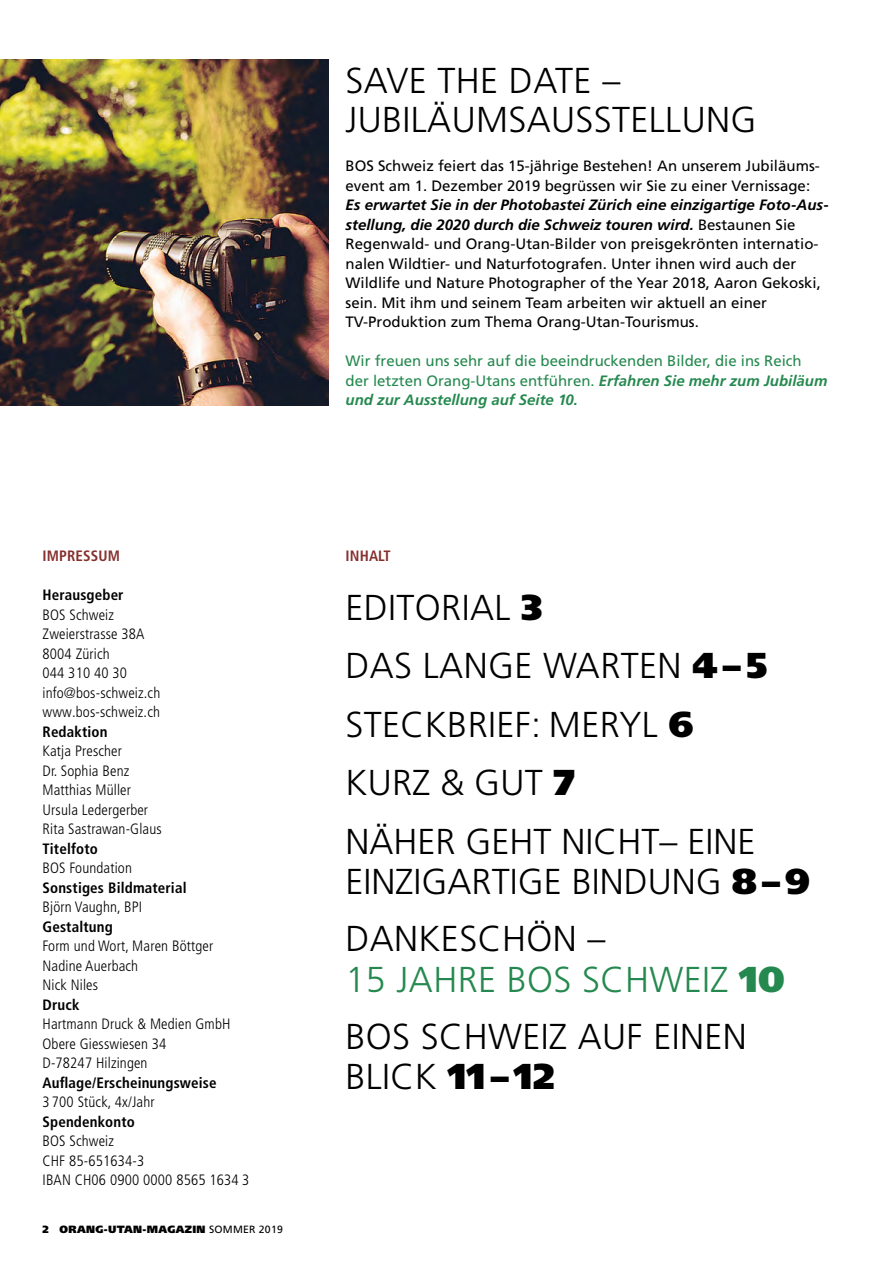
<style>
.page{position:relative;width:893px;height:1263px;background:#fff}
.page>*{position:absolute;margin:0;border:0;box-sizing:border-box;transform-origin:0 0}
.t1{font:300 36px/58.5px "Frutiger LT Pro";letter-spacing:.01em;color:#000}
.t2{font:300 36px/40.5px "Frutiger LT Pro";letter-spacing:.01em;color:#25894f}
.t3{font:15px/19.5px "Frutiger LT Pro";color:#000}
.t4{font:300 condensed 15px/19.5px "Frutiger LT Pro";letter-spacing:.01em;color:#000}
.t5{font:15px/19.5px "Frutiger LT Pro";color:#25894f}
.t6{font:700 condensed 15px "Frutiger LT Pro";letter-spacing:.01em;color:#000}
.t7{font:700 condensed 15px "Frutiger LT Pro";letter-spacing:.01em;color:#872f2f}
.t8{font:900 10.5px "Frutiger LT Pro";letter-spacing:.03em;color:#000}
.s1{font-weight:400}
.s2{font-weight:700;font-style:italic}
.s3{font-weight:900}
.s4{color:#000}
</style>
<div class="page">
<img style="left:0;top:60px;width:328px;height:345px">
<p class="t7" style="left:43px;top:547px;width:79px">IMPRESSUM</p>
<p class="t6" style="left:43px;top:586px;width:83px">Herausgeber</p>
<p class="t4" style="left:43px;top:605px;width:119px">BOS Schweiz<br>Zweierstrasse 38A<br>8004 Zürich<br>044 310 40 30 info@bos-schweiz.ch www.bos-schweiz.ch</p>
<p class="t6" style="left:43px;top:722px;width:67px">Redaktion</p>
<p class="t4" style="left:43px;top:741px;width:121px">Katja Prescher<br>Dr. Sophia Benz<br>Matthias Müller<br>Ursula Ledergerber<br>Rita Sastrawan-Glaus</p>
<p class="t6" style="left:43px;top:839px;width:57px">Titelfoto</p>
<p class="t4" style="left:43px;top:858px;width:91px">BOS Foundation</p>
<p class="t6" style="left:43px;top:878px;width:146px">Sonstiges Bildmaterial</p>
<p class="t4" style="left:43px;top:897px;width:101px">Björn Vaughn, BPI</p>
<p class="t6" style="left:43px;top:917px;width:72px">Gestaltung</p>
<p class="t4" style="left:43px;top:936px;width:172px">Form und Wort, Maren Böttger<br>Nadine Auerbach<br>Nick Niles</p>
<p class="t6" style="left:43px;top:995px;width:39px">Druck</p>
<p class="t4" style="left:43px;top:1014px;width:189px">Hartmann Druck &amp; Medien GmbH<br>Obere Giesswiesen 34<br>D-78247 Hilzingen</p>
<p class="t6" style="left:43px;top:1073px;width:176px">Auflage/Erscheinungsweise</p>
<p class="t4" style="left:43px;top:1092px;width:114px">3 700 Stück, 4x/Jahr</p>
<p class="t6" style="left:43px;top:1112px;width:94px">Spendenkonto</p>
<p class="t4" style="left:43px;top:1131px;width:208px">BOS Schweiz<br>CHF 85-651634-3<br>IBAN CH06 0900 0000 8565 1634 3</p>
<p class="t8" style="left:43px;top:1223px;width:242px">2 ORANG-UTAN-MAGAZIN <span class="s1">SOMMER 2019</span></p>
<h1 class="t1" style="left:345px;top:61px;width:276px;line-height:39px">SAVE THE DATE –<br>JUBILÄUMSAUSSTE</h1>
<h1 class="t1" style="left:649px;top:91px;width:109px">LLUNG</h1>
<p class="t3" style="left:345px;top:156px;width:476px">BOS Schweiz feiert das 15-jährige Bestehen! An unserem Jubiläums&shy;event am 1. Dezember 2019 begrüssen wir Sie zu einer Vernissage:</p>
<p class="t3" style="left:345px;top:195px;width:485px"><span class="s2">Es erwartet Sie in der Photobastei Zürich eine einzigartige Foto-Aus&shy;stellung, die 2020 durch die Schweiz touren wird.</span> Bestaunen Sie Regenwald- und Orang-Utan-Bilder von preisgekrönten internatio&shy;nalen Wildtier- und Naturfotografen. Unter ihnen wird auch der Wildlife und Nature Photographer of the Year 2018, Aaron Gekoski, sein. Mit ihm und seinem Team arbeiten wir aktuell an einer TV-Produktion zum Thema Orang-Utan-Tourismus.</p>
<p class="t5" style="left:345px;top:351px;width:483px">Wir freuen uns sehr auf die beeindruckenden Bilder, die ins Reich der letzten Orang-Utans entführen. <span class="s2">Erfahren Sie mehr zum Jubiläum und zur Ausstellung auf Seite 10.</span></p>
<p class="t7" style="left:345px;top:547px;width:47px">INHALT</p>
<h1 class="t1" style="left:345px;top:578px;width:423px">EDITORIAL <span class="s3">3<br></span>DAS LANGE WARTE N <span class="s3">4 –5<br></span>STECKBRIEF: MERYL <span class="s3">6<br></span>KURZ &amp; GUT <span class="s3">7<br></span>NÄHER GEHT</h1>
<h1 class="t1" style="left:345px;top:821px;width:466px;line-height:40.5px;text-indent:216px">NICHT– EINE<br>EINZIGARTIGE BINDUNG <span class="s3">8–9</span></h1>
<h1 class="t2" style="left:345px;top:919px;width:441px"><span class="s4">DANKESC HÖN –<br></span>15 JAH RE BOS SCHWEIZ <span class="s3">10</span></h1>
<h1 class="t1" style="left:345px;top:1016px;width:403px;line-height:40.5px">BOS SCHWEIZ AUF EINEN<br>BLICK <span class="s3">11 – 12</span></h1>
</div>
